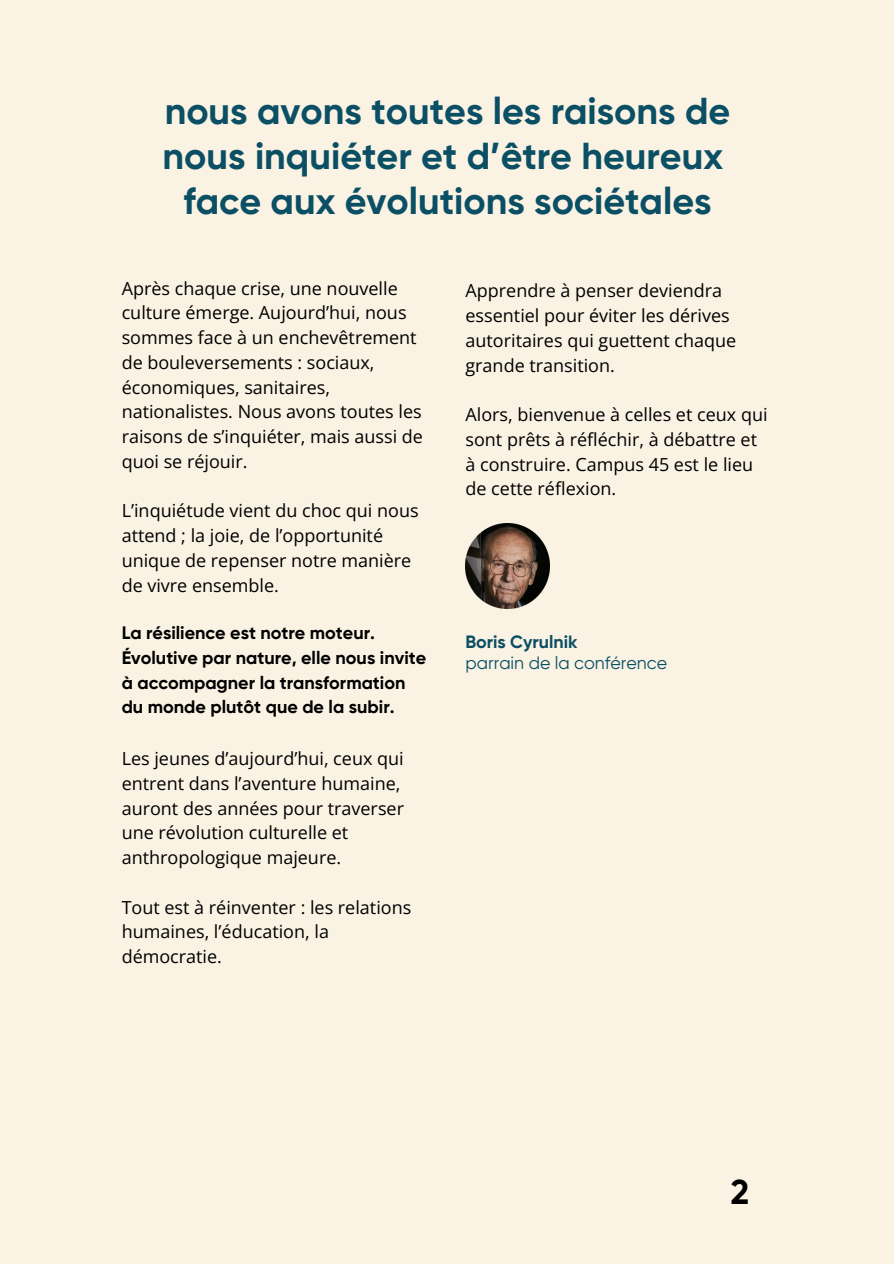
<style>
.page{position:relative;width:894px;height:1264px;background:#fff}
.page>*{position:absolute;margin:0;border:0;box-sizing:border-box;transform-origin:0 0}
.t1{font:700 37.5px/45px "Gilroy";color:#0a4f63;text-align:center}
.t2{font:700 34.5px "Gilroy";color:#000}
.t3{font:18px/24.8px "Open Sans";color:#000}
.t4{font:700 18px/24.8px "Gilroy";color:#000}
.t5{font:17.85px "Gilroy";color:#0a4f63}
.t6{font:700 17.85px "Gilroy";color:#0a4f63}
</style>
<div class="page">
<div style="left:0;top:0;width:893px;height:1263px;background:#faf2e3"></div>
<img style="left:465px;top:524px;width:84px;height:84px">
<h1 class="t1" style="left:162px;top:89px;width:569px">nous avons toutes les raisons de nous inquiéter et d’être heureux face aux évolutions sociétales</h1>
<p class="t3" style="left:122px;top:275px;width:303px">Après chaque crise, une nouvelle culture émerge. Aujourd’hui, nous sommes face à un enchevêtrement de bouleversements : sociaux, économiques, sanitaires, nationalistes. Nous avons toutes les raisons de s’inquiéter, mais aussi de quoi se réjouir.</p>
<p class="t3" style="left:122px;top:498px;width:298px">L’inquiétude vient du choc qui nous attend ; la joie, de l’opportunité unique de repenser notre manière de vivre ensemble.</p>
<h2 class="t4" style="left:122px;top:620px;width:306px">La résilience est notre moteur.<br>Évolutive par nature, elle nous invite à accompagner la transformation du monde plutôt que de la subir.</h2>
<p class="t3" style="left:122px;top:745px;width:284px">Les jeunes d’aujourd’hui, ceux qui entrent dans l’aventure humaine, auront des années pour traverser une révolution culturelle et anthropologique majeure.</p>
<p class="t3" style="left:122px;top:894px;width:291px">Tout est à réinventer : les relations humaines, l’éducation, la démocratie.</p>
<p class="t3" style="left:465px;top:278px;width:272px">Apprendre à penser deviendra essentiel pour éviter les dérives autoritaires qui guettent chaque grande transition.</p>
<p class="t3" style="left:465px;top:402px;width:303px">Alors, bienvenue à celles et ceux qui sont prêts à réfléchir, à débattre et à construire. Campus 45 est le lieu de cette réflexion.</p>
<p class="t6" style="left:465px;top:630px;width:114px">Boris Cyrulnik</p>
<p class="t5" style="left:465px;top:652px;width:203px">parrain de la conférence</p>
<p class="t2" style="left:730px;top:1171px;width:20px">2</p>
</div>
